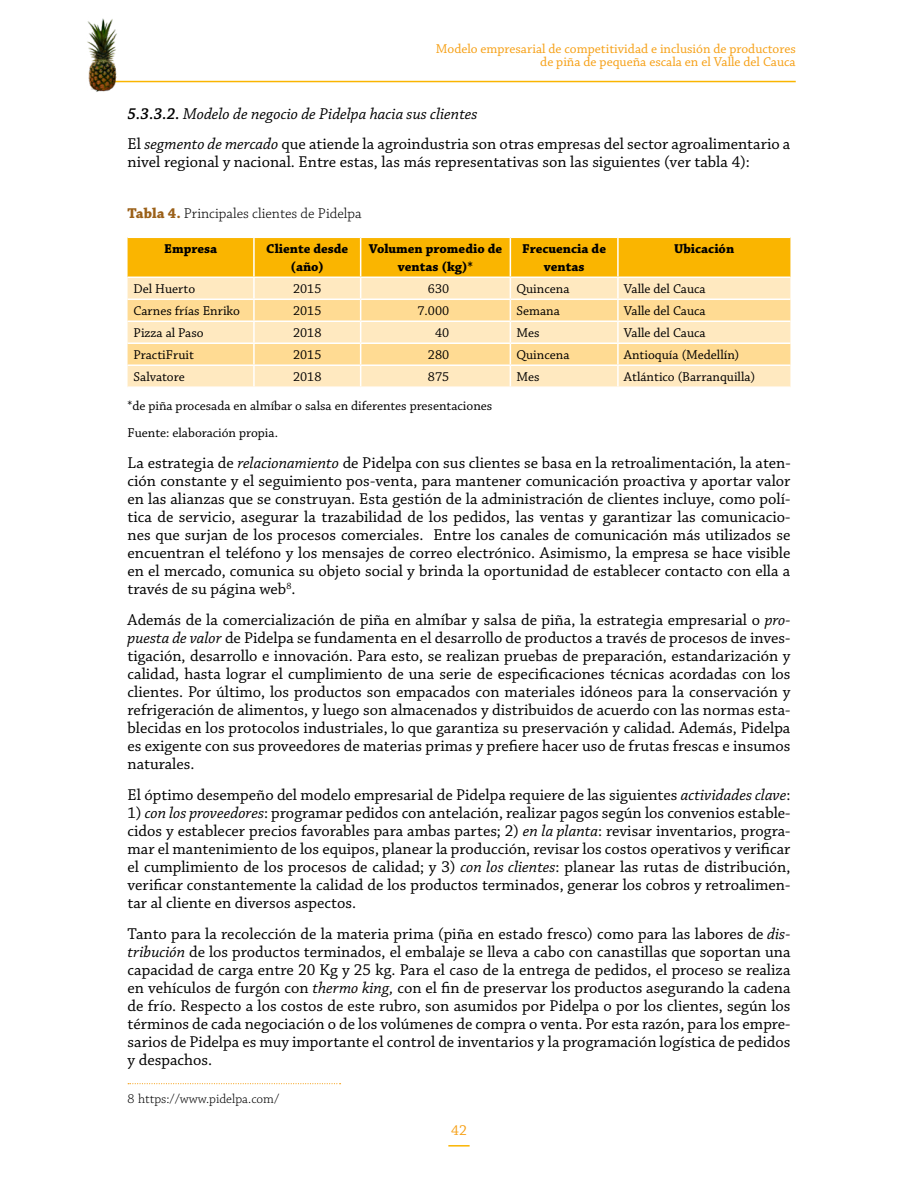
<style>
.page{position:relative;width:918px;height:1188px;background:#fff}
.page>*{position:absolute;margin:0;border:0;box-sizing:border-box;transform-origin:0 0}
.t1{font:16.5px/18px "Chaparral Pro";color:#000;text-align:justify}
.t2{font:300 15px "Chaparral Pro";color:#000}
.t3{font:15px "Chaparral Pro";color:#f6a016}
.t4{font:13.5px/27.8px "Chaparral Pro";color:#000}
.t5{font:13.5px/13.5px "Chaparral Pro";color:#f6a016;text-align:right}
.t6{font:700 13.5px/18px "Chaparral Pro";color:#000;text-align:center}
.t7{font:300 13.5px "Chaparral Pro";color:#000}
.s1{font-weight:600;font-style:italic}
.s2{font-style:italic}
.s3{font-weight:700;color:#9b6018}
</style>
<div class="page">
<hr style="left:106px;top:81px;width:690px;height:1px;background:#fab500">
<hr style="left:448px;top:1145px;width:22px;height:2px;background:#fab500">
<img style="left:87px;top:18px;width:32px;height:74px">
<svg style="left:128px;top:237px;width:662px;height:149px;background:#fdd986"></svg>
<hr style="left:618px;top:364px;width:172px;height:2px;background:#fff">
<hr style="left:617px;top:366px;width:2px;height:20px;background:#fff">
<svg style="left:128px;top:1083px;width:213px;height:1px"></svg>
<p class="t5" style="left:436px;top:42px;width:361px">Modelo empresarial de competitividad e inclusión de productores de piña de pequeña escala en el Valle del Cauca</p>
<p class="t1" style="left:128px;top:99px;width:664px;line-height:30.8px"><span class="s1">5.3.3.2.</span> <span class="s2">Modelo de negocio de Pidelpa hacia sus clientes<br></span>El <span class="s2">segmento de mercado</span> que atiende la agroindustria son otras empresas del sector agroalimentario a</p>
<p class="t1" style="left:128px;top:154px;width:624px">nivel regional y nacional. Entre estas, las más representativas son las siguientes (ver tabla 4):</p>
<p class="t2" style="left:128px;top:205px;width:236px"><span class="s3">Tabla 4.</span> Principales clientes de Pidelpa</p>
<p class="t6" style="left:164px;top:241px;width:55px">Empresa</p>
<p class="t6" style="left:266px;top:241px;width:84px">Cliente desde (año)</p>
<p class="t6" style="left:369px;top:241px;width:135px">Volumen promedio de ventas (kg)*</p>
<p class="t6" style="left:522px;top:241px;width:85px">Frecuencia de ventas</p>
<p class="t6" style="left:674px;top:241px;width:62px">Ubicación</p>
<p class="t4" style="left:134px;top:276px;width:63px">Del Huerto</p>
<p class="t4" style="left:293px;top:276px;width:30px">2015</p>
<p class="t4" style="left:428px;top:276px;width:23px">630</p>
<p class="t4" style="left:516px;top:276px;width:55px">Quincena</p>
<p class="t4" style="left:624px;top:276px;width:83px">Valle del Cauca</p>
<p class="t4" style="left:134px;top:298px;width:108px">Carnes frías Enriko</p>
<p class="t4" style="left:293px;top:298px;width:30px">2015</p>
<p class="t4" style="left:418px;top:298px;width:33px">7.000</p>
<p class="t4" style="left:516px;top:298px;width:45px">Semana</p>
<p class="t4" style="left:624px;top:298px;width:83px">Valle del Cauca</p>
<p class="t4" style="left:134px;top:320px;width:72px">Pizza al Paso</p>
<p class="t4" style="left:293px;top:320px;width:30px">2018</p>
<p class="t4" style="left:435px;top:320px;width:16px">40</p>
<p class="t4" style="left:516px;top:320px;width:25px">Mes</p>
<p class="t4" style="left:624px;top:320px;width:83px">Valle del Cauca</p>
<p class="t4" style="left:134px;top:342px;width:62px">PractiFruit</p>
<p class="t4" style="left:293px;top:342px;width:30px">2015</p>
<p class="t4" style="left:428px;top:342px;width:23px">280</p>
<p class="t4" style="left:516px;top:342px;width:55px">Quincena</p>
<p class="t4" style="left:624px;top:342px;width:117px">Antioquía (Medellín)</p>
<p class="t4" style="left:134px;top:364px;width:53px">Salvatore</p>
<p class="t4" style="left:293px;top:364px;width:30px">2018</p>
<p class="t4" style="left:428px;top:364px;width:23px">875</p>
<p class="t4" style="left:516px;top:364px;width:25px">Mes</p>
<p class="t4" style="left:624px;top:364px;width:133px">Atlántico (Barranquilla)</p>
<p class="t4" style="left:128px;top:392px;width:366px">*de piña procesada en almíbar o salsa en diferentes presentaciones<br>Fuente: elaboración propia.</p>
<p class="t1" style="left:128px;top:455px;width:664px">La estrategia de <span class="s2">relacionamiento</span> de Pidelpa con sus clientes se basa en la retroalimentación, la aten&shy;ción constante y el seguimiento pos-venta, para mantener comunicación proactiva y aportar valor en las alianzas que se construyan. Esta gestión de la administración de clientes incluye, como polí&shy;tica de servicio, asegurar la trazabilidad de los pedidos, las ventas y garantizar las comunicacio&shy;nes que surjan de los procesos comerciales. Entre los canales de comunicación más utilizados se encuentran el teléfono y los mensajes de correo electrónico. Asimismo, la empresa se hace visible en el mercado, comunica su objeto social y brinda la oportunidad de establecer contacto con ella a través de su página web<sup>8</sup>.</p>
<p class="t1" style="left:128px;top:611px;width:664px">Además de la comercialización de piña en almíbar y salsa de piña, la estrategia empresarial o <span class="s2">pro&shy;puesta de valor</span> de Pidelpa se fundamenta en el desarrollo de productos a través de procesos de inves&shy;tigación, desarrollo e innovación. Para esto, se realizan pruebas de preparación, estandarización y calidad, hasta lograr el cumplimiento de una serie de especificaciones técnicas acordadas con los clientes. Por último, los productos son empacados con materiales idóneos para la conservación y refrigeración de alimentos, y luego son almacenados y distribuidos de acuerdo con las normas esta&shy;blecidas en los protocolos industriales, lo que garantiza su preservación y calidad. Además, Pidelpa es exigente con sus proveedores de materias primas y prefiere hacer uso de frutas frescas e insumos naturales.</p>
<p class="t1" style="left:128px;top:786px;width:664px">El óptimo desempeño del modelo empresarial de Pidelpa requiere de las siguientes <span class="s2">actividades clave</span>:</p>
<p class="t1" style="left:128px;top:804px;width:664px">1) <span class="s2">con los proveedores</span>: programar pedidos con antelación, realizar pagos según los convenios estable&shy;cidos y establecer precios favorables para ambas partes; 2) <span class="s2">en la planta</span>: revisar inventarios, progra&shy;mar el mantenimiento de los equipos, planear la producción, revisar los costos operativos y verificar el cumplimiento de los procesos de calidad; y 3) <span class="s2">con los clientes</span>: planear las rutas de distribución, verificar constantemente la calidad de los productos terminados, generar los cobros y retroalimen&shy;tar al cliente en diversos aspectos.</p>
<p class="t1" style="left:128px;top:925px;width:664px">Tanto para la recolección de la materia prima (piña en estado fresco) como para las labores de <span class="s2">dis&shy;tribución</span> de los productos terminados, el embalaje se lleva a cabo con canastillas que soportan una capacidad de carga entre 20 Kg y 25 kg. Para el caso de la entrega de pedidos, el proceso se realiza en vehículos de furgón con <span class="s2">thermo king,</span> con el fin de preservar los productos asegurando la cadena de frío. Respecto a los costos de este rubro, son asumidos por Pidelpa o por los clientes, según los términos de cada negociación o de los volúmenes de compra o venta. Por esta razón, para los empre&shy;sarios de Pidelpa es muy importante el control de inventarios y la programación logística de pedidos y despachos.</p>
<p class="t7" style="left:128px;top:1091px;width:153px">8 https://www.pidelpa.com/</p>
<p class="t3" style="left:451px;top:1122px;width:17px">42</p>
</div>
